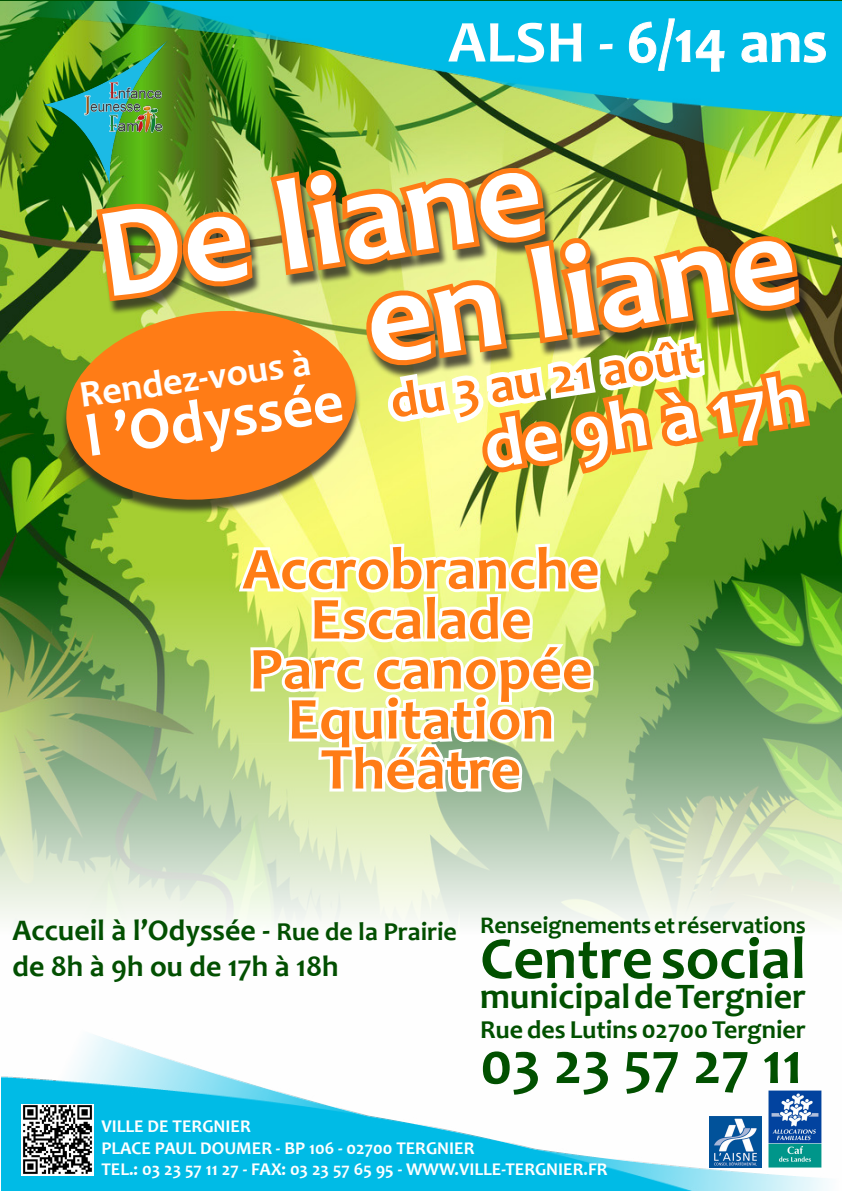
<style>
.page{position:relative;width:842px;height:1191px;background:#fff}
.page>*{position:absolute;margin:0;border:0;box-sizing:border-box;transform-origin:0 0}
.t1{font:700 130px "Candara";color:#fff}
.t2{font:700 70px "Candara";color:#fff}
.t3{font:700 60px "Candara";color:#ff7c16}
.t4{font:700 60px "Candara";color:#015000}
.t5{font:700 60px "Candara";color:#fff}
.t6{font:700 50px "Candara";color:#ff7c16}
.t7{font:700 38px "Candara";color:#fff}
.t8{font:700 36px "Candara";color:#015000}
.t9{font:700 30px "Candara";color:#024f01}
.t10{font:700 26px "Candara";color:#015000}
.t11{font:700 24px "Candara";color:#015000}
.t12{font:700 18px "Candara";color:#fff}
.s1{font-size:26px}
</style>
<div class="page">
<img style="left:0;top:1px;width:842px;height:1190px">
<img style="left:90px;top:205px;width:168px;height:97px">
<img style="left:2px;top:1px;width:840px;height:204px">
<svg style="left:629px;top:18px;width:96px;height:54px;background:#1bc2e8"></svg>
<svg style="left:741px;top:32px;width:85px;height:31px;background:#2bc6ea"></svg>
<img style="left:2px;top:987px;width:840px;height:204px">
<img style="left:21px;top:1104px;width:72px;height:72px">
<svg style="left:237px;top:540px;width:367px;height:257px"></svg>
<img style="left:264px;top:163px;width:552px;height:318px">
<div style="left:61px;top:315px;width:300px;height:200px;background:#231f20;opacity:.75"></div>
<svg style="left:60px;top:302px;width:302px;height:206px;background:#e39029"></svg>
<img style="left:768px;top:1090px;width:53px;height:77px">
<img style="left:709px;top:1116px;width:53px;height:51px">
<p class="t5" style="left:448px;top:4px;width:381px">ALSH - 6/14 ans</p>
<p class="t1" style="left:88px;top:173px;width:448px;rotate:-8deg">De liane</p>
<p class="t1" style="left:354px;top:239px;width:436px;rotate:-8deg">en liane</p>
<p class="t6" style="left:386px;top:372px;width:313px;rotate:-9deg">du 3 au 21 août</p>
<p class="t7" style="left:76px;top:371px;width:234px;rotate:-8deg">Rendez-vous à</p>
<p class="t2" style="left:477px;top:404px;width:326px;rotate:-9deg">de 9h à 17h</p>
<p class="t5" style="left:80px;top:400px;width:261px;rotate:-8deg">l ’Odyssée</p>
<p class="t3" style="left:242px;top:531px;width:359px">Accrobranche</p>
<p class="t3" style="left:310px;top:581px;width:223px">Escalade</p>
<p class="t3" style="left:249px;top:631px;width:345px">Parc canopée</p>
<p class="t3" style="left:288px;top:681px;width:268px">Equitation</p>
<p class="t3" style="left:321px;top:731px;width:202px">Théâtre</p>
<p class="t9" style="left:13px;top:911px;width:446px">Accueil à l’Odyssée - <span class="s1">Rue de la Prairie</span></p>
<p class="t9" style="left:13px;top:947px;width:328px">de 8h à 9h ou de 17h à 18h</p>
<p class="t11" style="left:480px;top:910px;width:327px">Renseignements et réservations</p>
<p class="t4" style="left:480px;top:920px;width:327px">Centre social</p>
<p class="t8" style="left:480px;top:973px;width:327px">municipal de Tergnier</p>
<p class="t10" style="left:480px;top:1013px;width:327px">Rue des Lutins 02700 Tergnier</p>
<p class="t4" style="left:480px;top:1025px;width:324px">03 23 57 27 11</p>
<p class="t12" style="left:101px;top:1114px;width:151px">VILLE DE TERGNIER</p>
<p class="t12" style="left:101px;top:1136px;width:374px">PLACE PAUL DOUMER - BP 106 - 02700 TERGNIER</p>
<p class="t12" style="left:101px;top:1158px;width:508px">TEL.: 03 23 57 11 27 - FAX: 03 23 57 65 95 - WWW.VILLE-TERGNIER.FR</p>
</div>
